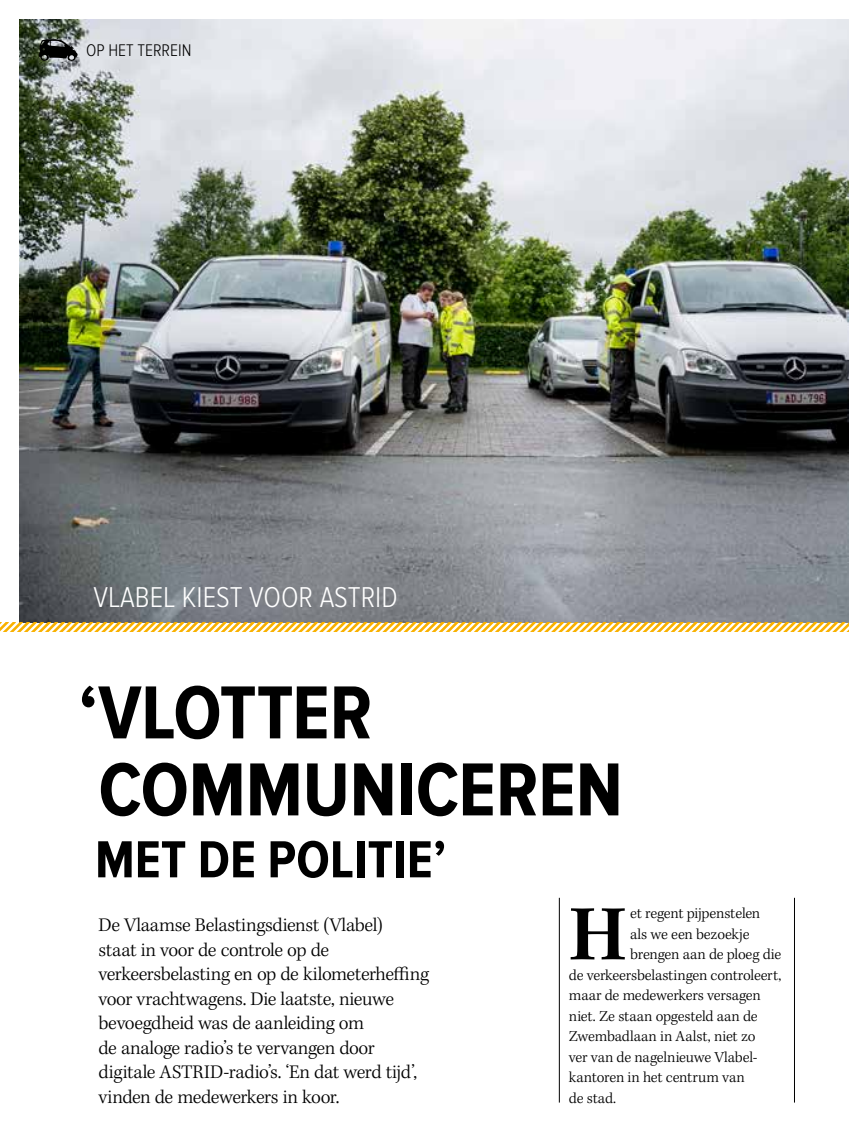
<style>
.page{position:relative;width:849px;height:1146px;background:#fff}
.page>*{position:absolute;margin:0;border:0;box-sizing:border-box;transform-origin:0 0}
.t1{font:600 80.5px "Kepler Std";color:#000}
.t2{font:700 77.88px/77px "Proxima Nova Cond";letter-spacing:-.005em;color:#000}
.t3{font:700 54.07px "Proxima Nova Cond";color:#000}
.t4{font:300 29.75px "Proxima Nova Cond";color:#fff}
.t5{font:300 19.78px/24.5px "Kepler Std";letter-spacing:-.02em;color:#000}
.t6{font:300 17.5px "Proxima Nova Cond";color:#000}
.t7{font:300 15.58px "Kepler Std";letter-spacing:-.01em;color:#000}
</style>
<div class="page">
<img style="left:20px;top:20px;width:828px;height:603px">
<hr style="left:794px;top:898px;width:1px;height:204px;background:#000">
<hr style="left:559px;top:898px;width:1px;height:204px;background:#000">
<svg style="left:0;top:623px;width:848px;height:9px"></svg>
<svg style="left:38px;top:39px;width:40px;height:23px"></svg>
<p class="t6" style="left:86px;top:41px;width:107px">OP HET TERREIN</p>
<h3 class="t4" style="left:93px;top:580px;width:306px">VLABEL KIEST VOOR ASTRID</h3>
<h2 class="t2" style="left:79px;top:676px;width:545px">‘VLOTTER<br>COMMUNICEREN</h2>
<h3 class="t3" style="left:95px;top:829px;width:353px">MET DE POLITIE’</h3>
<p class="t5" style="left:98px;top:913px;width:332px">De Vlaamse Belastingsdienst (Vlabel)<br>staat in voor de controle op de verkeersbelasting en op de kilometerheffing voor vrachtwagens. Die laatste, nieuwe bevoegdheid was de aanleiding om<br>de analoge radio’s te vervangen door digitale ASTRID-radio’s. ‘En dat werd tijd’, vinden de medewerkers in koor.</p>
<p class="t7" style="left:630px;top:905px;width:131px">et regent pijpenstelen</p>
<p class="t7" style="left:630px;top:925px;width:121px">als we een bezoekje</p>
<p class="t7" style="left:630px;top:946px;width:153px">brengen aan de ploeg die</p>
<p class="t7" style="left:568px;top:966px;width:214px">de verkeersbelastingen controleert,</p>
<p class="t7" style="left:568px;top:987px;width:193px">maar de medewerkers versagen</p>
<p class="t7" style="left:568px;top:1007px;width:190px">niet. Ze staan opgesteld aan de</p>
<p class="t7" style="left:568px;top:1027px;width:188px">Zwembadlaan in Aalst, niet zo</p>
<p class="t7" style="left:568px;top:1048px;width:190px">ver van de nagelnieuwe Vlabel-</p>
<p class="t7" style="left:568px;top:1068px;width:177px">kantoren in het centrum van</p>
<p class="t7" style="left:568px;top:1089px;width:49px">de stad.</p>
<h1 class="t1" style="left:568px;top:888px;width:59px">H</h1>
</div>
